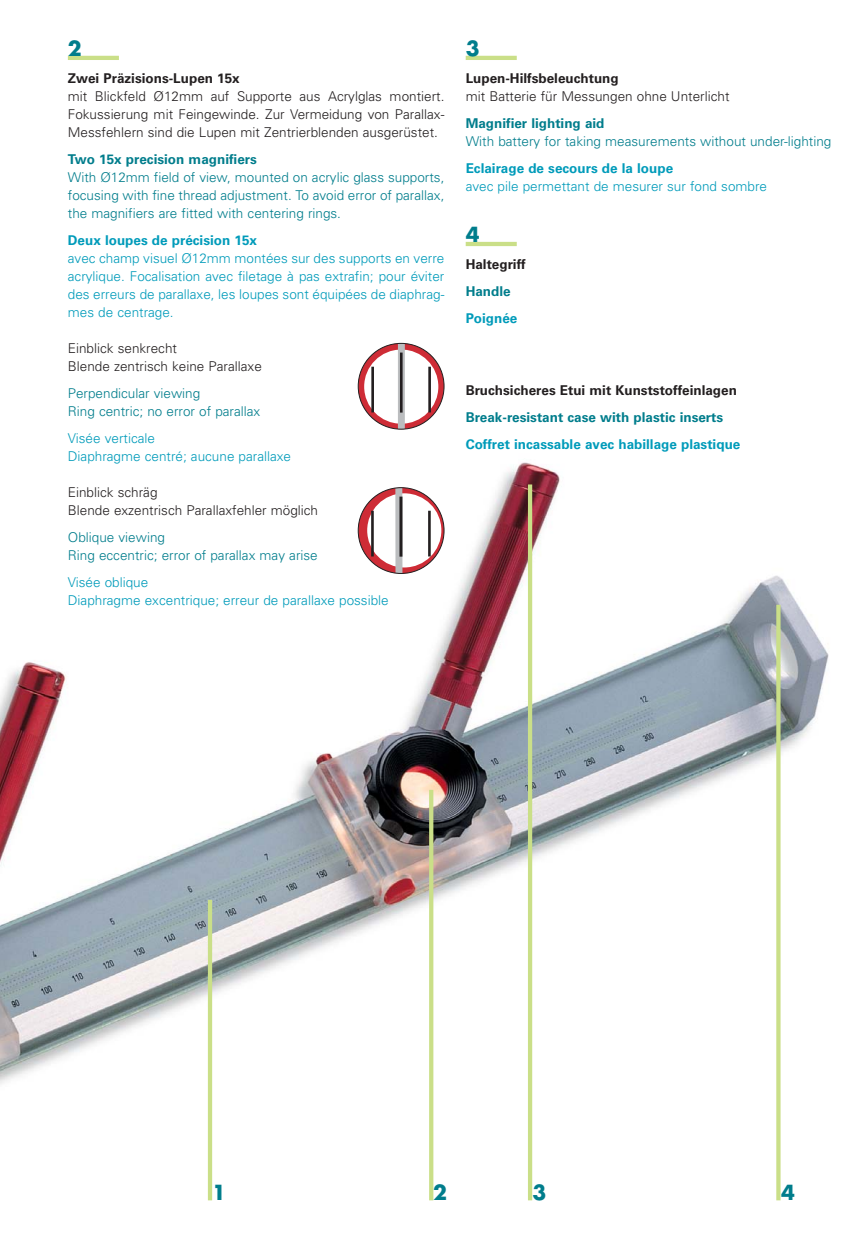
<style>
.page{position:relative;width:868px;height:1238px;background:#fff}
.page>*{position:absolute;margin:0;border:0;box-sizing:border-box;transform-origin:0 0}
.t1{font:700 20.25px "Futura";color:#007d8c}
.t2{font:300 13.5px/18px "Univers";color:#009bba}
.t3{font:300 13.5px/18px "Univers";color:#007d8c}
.t4{font:300 13.5px/18px "Univers";color:#231f20}
.t5{font:700 13.5px "Univers";color:#009bba}
.t6{font:700 13.5px "Univers";color:#231f20}
.t7{font:700 13.5px "Univers";color:#007d8c}
</style>
<div class="page">
<img style="left:0;top:462px;width:829px;height:739px">
<hr style="left:465px;top:56px;width:51px;height:4px;background:#cadf88">
<hr style="left:465px;top:242px;width:51px;height:4px;background:#cadf88">
<hr style="left:208px;top:899px;width:4px;height:301px;background:#cadf88">
<svg style="left:429px;top:789px;width:4px;height:411px;background:#cadf8a"></svg>
<svg style="left:776px;top:604px;width:4px;height:596px;background:#ccdf8f"></svg>
<hr style="left:528px;top:484px;width:4px;height:716px;background:#cadf88">
<svg style="left:358px;top:343px;width:86px;height:86px"></svg>
<div style="left:364px;top:349px;width:74px;height:74px;background:#fff;border-radius:50%"></div>
<svg style="left:398px;top:345px;width:7px;height:82px"></svg>
<hr style="left:371px;top:367px;width:3px;height:45px;background:#231f20">
<hr style="left:400px;top:352px;width:2px;height:60px;background:#231f20">
<hr style="left:428px;top:367px;width:3px;height:45px;background:#231f20">
<svg style="left:358px;top:487px;width:86px;height:86px"></svg>
<div style="left:367px;top:493px;width:74px;height:74px;background:#fff;border-radius:50%"></div>
<div style="left:395px;top:488px;width:7px;height:85px;background:#bbbdbf"></div>
<hr style="left:428px;top:510px;width:2px;height:46px;background:#231f20">
<hr style="left:399px;top:496px;width:3px;height:60px;background:#231f20">
<hr style="left:371px;top:510px;width:3px;height:46px;background:#231f20">
<hr style="left:68px;top:56px;width:51px;height:4px;background:#cadf88">
<h1 class="t1" style="left:68px;top:39px;width:15px">2</h1>
<p class="t6" style="left:68px;top:73px;width:173px">Zwei Präzisions-Lupen 15x</p>
<p class="t4" style="left:68px;top:88px;width:378px;text-align:justify">mit Blickfeld Ø12mm auf Supporte aus Acrylglas montiert.<br>Fokussierung mit Feingewinde. Zur Vermeidung von Parallax-Messfehlern sind die Lupen mit Zentrierblenden ausgerüstet.</p>
<p class="t7" style="left:68px;top:154px;width:190px">Two 15x precision magnifiers</p>
<p class="t3" style="left:68px;top:169px;width:378px;text-align:justify">With Ø12mm field of view, mounted on acrylic glass supports, focusing with fine thread adjustment. To avoid error of parallax, the magnifiers are fitted with centering rings.</p>
<p class="t5" style="left:68px;top:235px;width:191px">Deux loupes de précision 15x</p>
<p class="t2" style="left:68px;top:250px;width:378px;text-align:justify">avec champ visuel Ø12mm montées sur des supports en verre acrylique. Focalisation avec filetage à pas extrafin; pour éviter des erreurs de parallaxe, les loupes sont équipées de diaphrag&shy;mes de centrage.</p>
<p class="t4" style="left:68px;top:340px;width:195px">Einblick senkrecht<br>Blende zentrisch keine Parallaxe</p>
<p class="t3" style="left:68px;top:385px;width:194px">Perpendicular viewing<br>Ring centric; no error of parallax</p>
<p class="t2" style="left:68px;top:430px;width:225px">Visée verticale<br>Diaphragme centré; aucune parallaxe</p>
<p class="t4" style="left:68px;top:484px;width:252px">Einblick schräg<br>Blende exzentrisch Parallaxfehler möglich</p>
<p class="t3" style="left:68px;top:529px;width:251px">Oblique viewing<br>Ring eccentric; error of parallax may arise</p>
<p class="t2" style="left:68px;top:574px;width:322px">Visée oblique<br>Diaphragme excentrique; erreur de parallaxe possible</p>
<h1 class="t1" style="left:465px;top:39px;width:15px">3</h1>
<p class="t6" style="left:465px;top:73px;width:154px">Lupen-Hilfsbeleuchtung</p>
<p class="t4" style="left:465px;top:88px;width:265px">mit Batterie für Messungen ohne Unterlicht</p>
<p class="t7" style="left:465px;top:118px;width:140px">Magnifier lighting aid</p>
<p class="t3" style="left:465px;top:133px;width:367px">With battery for taking measurements without under-lighting</p>
<p class="t5" style="left:465px;top:163px;width:209px">Eclairage de secours de la loupe</p>
<p class="t2" style="left:465px;top:178px;width:303px">avec pile permettant de mesurer sur fond sombre</p>
<h1 class="t1" style="left:465px;top:225px;width:15px">4</h1>
<p class="t6" style="left:465px;top:259px;width:61px">Haltegriff</p>
<p class="t7" style="left:465px;top:286px;width:47px">Handle</p>
<p class="t5" style="left:465px;top:313px;width:53px">Poignée</p>
<p class="t6" style="left:465px;top:385px;width:273px">Bruchsicheres Etui mit Kunststoffeinlagen</p>
<p class="t7" style="left:465px;top:412px;width:259px">Break-resistant case with plastic inserts</p>
<p class="t5" style="left:465px;top:439px;width:276px">Coffret incassable avec habillage plastique</p>
<h1 class="t1" style="left:212px;top:1183px;width:15px">1</h1>
<h1 class="t1" style="left:433px;top:1183px;width:15px">2</h1>
<h1 class="t1" style="left:532px;top:1183px;width:15px">3</h1>
<h1 class="t1" style="left:781px;top:1183px;width:15px">4</h1>
</div>
